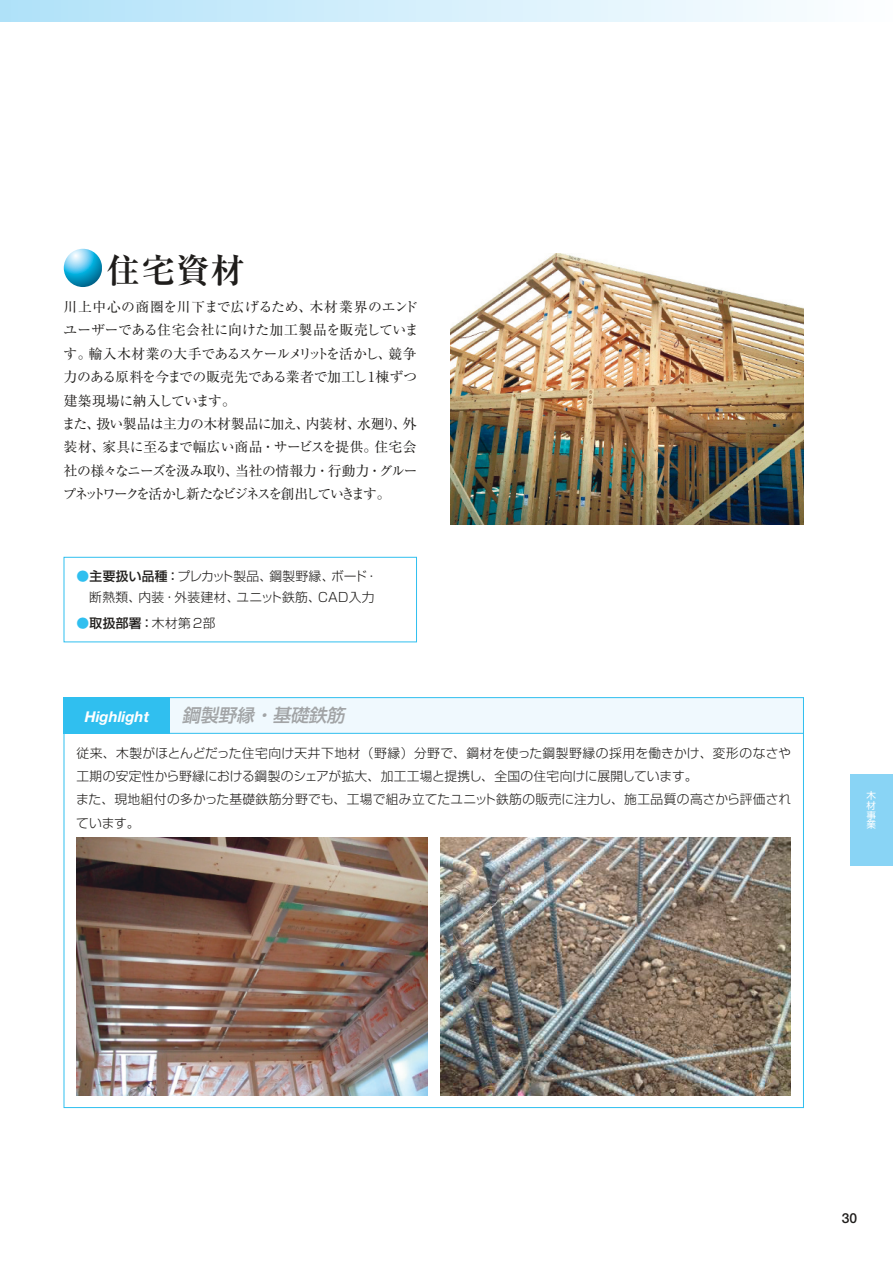
<style>
.page{position:relative;width:893px;height:1263px;background:#fff}
.page>*{position:absolute;margin:0;border:0;box-sizing:border-box;transform-origin:0 0}
.t1{font:700 34.05px "Ryumin Pro";color:#1f1d1b}
.t2{font:italic 500 18px "Shin Go Pro";color:#a2a4a6}
.t3{font:italic 700 14.85px "Helvetica Neue LT Std";color:#fff}
.t4{font:13.8px/23.4px "Ryumin Pro";letter-spacing:-.035em;color:#1f1d1b}
.t5{font:500 13.8px "Helvetica Neue LT Std";color:#1f1d1b}
.t6{font:300 12.75px/23.4px "Shin Go Pro";letter-spacing:.025em;color:#1f1d1b}
.t7{font:500 12.75px "Shin Go Pro";color:#1f1d1b}
.t8{font:9.6px/9.6px "Shin Go Pro";color:#fff;text-align:justify}
.s1{font-weight:500;color:#30bfef}
.s2{font-weight:500}
.s3{color:#30bfef}
.s4{font-weight:300}
</style>
<div class="page">
<div style="left:850px;top:774px;width:43px;height:91px;background:#89d4f5"></div>
<img style="left:77px;top:838px;width:350px;height:257px">
<img style="left:440px;top:838px;width:351px;height:257px">
<div style="left:0;top:0;width:893px;height:21px;background:linear-gradient(to right,#b0e2f9,#fefeff)"></div>
<svg style="left:64px;top:249px;width:38px;height:38px"></svg>
<img style="left:451px;top:253px;width:353px;height:271px">
<div style="left:64px;top:557px;width:353px;height:85px;border:1px solid #30bfef"></div>
<div style="left:64px;top:698px;width:739px;height:35px;background:#f0f9fe"></div>
<div style="left:64px;top:697px;width:740px;height:36px;border:1px solid #30bfef"></div>
<div style="left:64px;top:697px;width:106px;height:36px;background:#30bfef"></div>
<h1 class="t1" style="left:106px;top:243px;width:140px">住宅資材</h1>
<p class="t4" style="left:62px;top:294px;width:358px">川上中心の商圏を川下まで広げるため、木材業界のエンドユーザーである住宅会社に向けた加工製品を販売しています。輸入木材業の大手であるスケールメリットを活かし、競争力のある原料を今までの販売先である業者で加工し1棟ずつ建築現場に納入しています。<br>また、扱い製品は主力の木材製品に加え、内装材、水廻り、外装材、家具に至るまで幅広い商品・サービスを提供。住宅会社の様々なニーズを汲み取り、当社の情報力・行動力・グループネットワークを活かし新たなビジネスを創出していきます。</p>
<p class="t6" style="left:77px;top:564px;width:303px;line-height:21.3px;text-align:right"><span class="s1">●</span><span class="s2">主要扱い品種：</span>プレカット製品、鋼製野縁、ボード・断熱類、内装・外装建材、ユニット鉄筋、CAD入力</p>
<p class="t7" style="left:77px;top:612px;width:140px"><span class="s3">●</span>取扱部署：<span class="s4">木材第2部</span></p>
<p class="t3" style="left:85px;top:707px;width:66px">Highlight</p>
<h2 class="t2" style="left:182px;top:701px;width:169px">鋼製野縁・基礎鉄筋</h2>
<p class="t6" style="left:76px;top:739px;width:717px">従来、木製がほとんどだった住宅向け天井下地材（野縁）分野で、鋼材を使った鋼製野縁の採用を働きかけ、変形のなさや工期の安定性から野縁における鋼製のシェアが拡大、加工工場と提携し、全国の住宅向けに展開しています。<br>また、現地組付の多かった基礎鉄筋分野でも、工場で組み立てたユニット鉄筋の販売に注力し、施工品質の高さから評価されています。</p>
<p class="t8" style="left:866px;top:790px;width:11px">木材事業</p>
<p class="t5" style="left:842px;top:1210px;width:17px">30</p>
</div>
